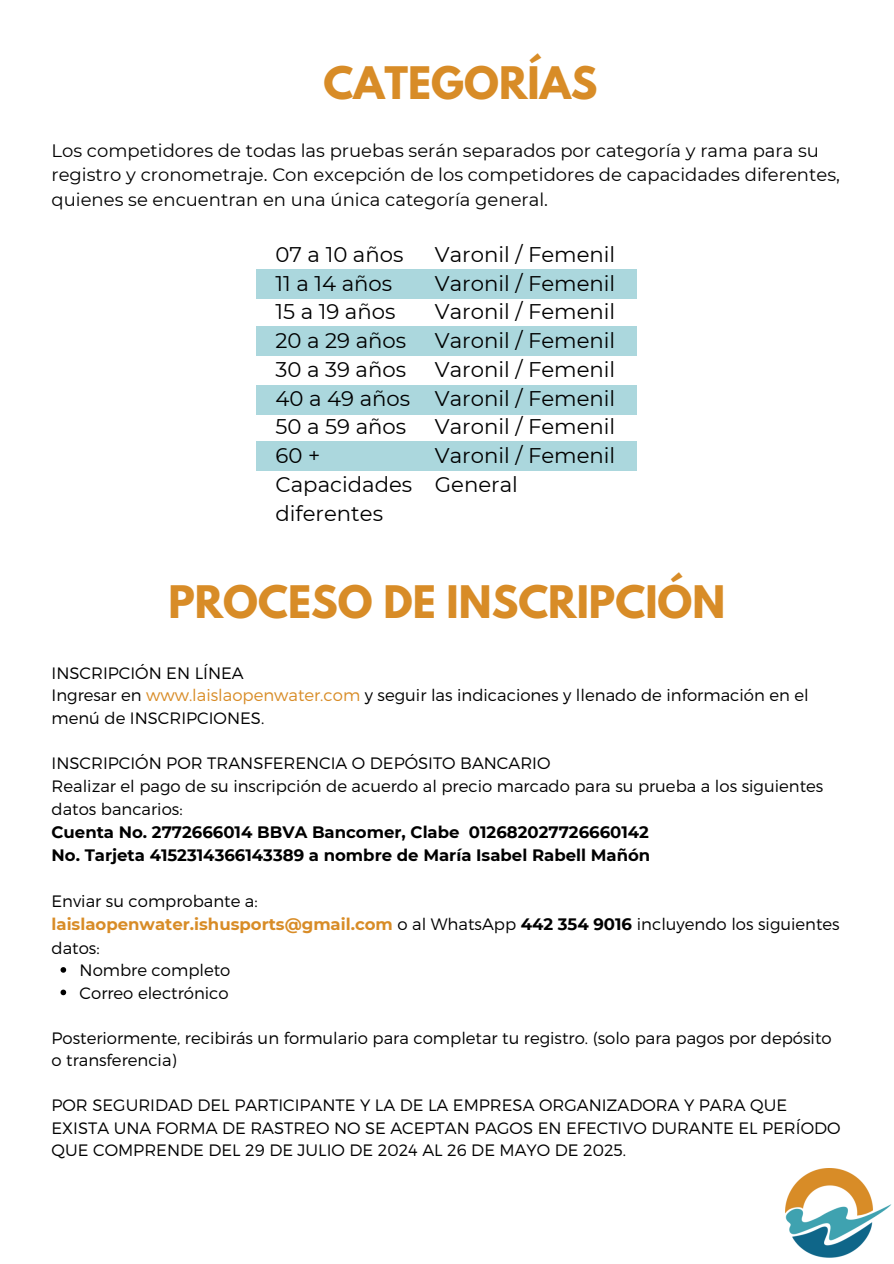
<style>
.page{position:relative;width:894px;height:1264px;background:#fff}
.page>*{position:absolute;margin:0;border:0;box-sizing:border-box;transform-origin:0 0}
.t1{font:700 39.75px "League Spartan";color:#d88c27}
.t2{font:21.15px/28.8px "Montserrat";color:#000}
.t3{font:18px/24.8px "Montserrat";color:#000}
.t4{font:300 16.5px/22.5px "Montserrat";color:#000}
.t5{font:700 16.5px "Montserrat";color:#000}
.s1{color:#d88c27}
.s2{font-weight:700;color:#d88c27}
.s3{font-weight:700}
</style>
<div class="page">
<img style="left:785px;top:1168px;width:107px;height:90px">
<div style="left:256px;top:269px;width:381px;height:29px;background:#abd7dd"></div>
<div style="left:256px;top:326px;width:381px;height:30px;background:#abd7dd"></div>
<div style="left:256px;top:385px;width:381px;height:30px;background:#abd7dd"></div>
<div style="left:256px;top:441px;width:381px;height:30px;background:#abd7dd"></div>
<svg style="left:60px;top:967px;width:6px;height:5px"></svg>
<svg style="left:60px;top:989px;width:6px;height:6px"></svg>
<p class="t1" style="left:323px;top:63px;width:275px">CATEGORÍAS</p>
<h2 class="t3" style="left:51px;top:138px;width:789px">Los competidores de todas las pruebas serán separados por categoría y rama para su registro y cronometraje. Con excepción de los competidores de capacidades diferentes, quienes se encuentran en una única categoría general.</h2>
<p class="t2" style="left:275px;top:240px;width:138px">07 a 10 años<br>11 a 14 años<br>15 a 19 años<br>20 a 29 años<br>30 a 39 años<br>40 a 49 años<br>50 a 59 años<br>60 +<br>Capacidades diferentes</p>
<h2 class="t2" style="left:435px;top:240px;width:182px;text-align:justify">Varonil / Femenil Varonil / Femenil Varonil / Femenil Varonil / Femenil Varonil / Femenil Varonil / Femenil Varonil / Femenil Varonil / Femenil General</h2>
<h3 class="t1" style="left:168px;top:582px;width:558px">PROCESO DE INSCRIPCIÓN</h3>
<h1 class="t4" style="left:51px;top:661px;width:194px">INSCRIPCIÓN EN LÍNEA</h1>
<p class="t4" style="left:51px;top:683px;width:758px">Ingresar en <span class="s1">www.laislaopenwater.com</span> y seguir las indicaciones y llenado de información en el menú de INSCRIPCIONES.</p>
<p class="t4" style="left:51px;top:751px;width:500px">INSCRIPCIÓN POR TRANSFERENCIA O DEPÓSITO BANCARIO</p>
<p class="t4" style="left:51px;top:773px;width:773px;line-height:23.7px">Realizar el pago de su inscripción de acuerdo al precio marcado para su prueba a los siguientes datos bancarios:</p>
<p class="t5" style="left:51px;top:821px;width:598px">Cuenta No. 2772666014 BBVA Bancomer, Clabe 012682027726660142</p>
<p class="t5" style="left:51px;top:845px;width:600px">No. Tarjeta 4152314366143389 a nombre de María Isabel Rabell Mañón</p>
<p class="t4" style="left:51px;top:889px;width:207px">Enviar su comprobante a:</p>
<p class="t4" style="left:51px;top:911px;width:789px;line-height:23.7px"><span class="s2">laislaopenwater.ishusports@gmail.com</span> o al WhatsApp <span class="s3">442 354 9016</span> incluyendo los siguientes datos:</p>
<p class="t4" style="left:80px;top:958px;width:152px">Nombre completo</p>
<p class="t4" style="left:80px;top:980px;width:151px">Correo electrónico</p>
<p class="t4" style="left:51px;top:1025px;width:781px">Posteriormente, recibirás un formulario para completar tu registro. (solo para pagos por depósito o transferencia)</p>
<p class="t4" style="left:51px;top:1093px;width:790px">POR SEGURIDAD DEL PARTICIPANTE Y LA DE LA EMPRESA ORGANIZADORA Y PARA QUE<br>EXISTA UNA FORMA DE RASTREO NO SE ACEPTAN PAGOS EN EFECTIVO DURANTE EL PERÍODO<br>QUE COMPRENDE DEL 29 DE JULIO DE 2024 AL 26 DE MAYO DE 2025.</p>
</div>
